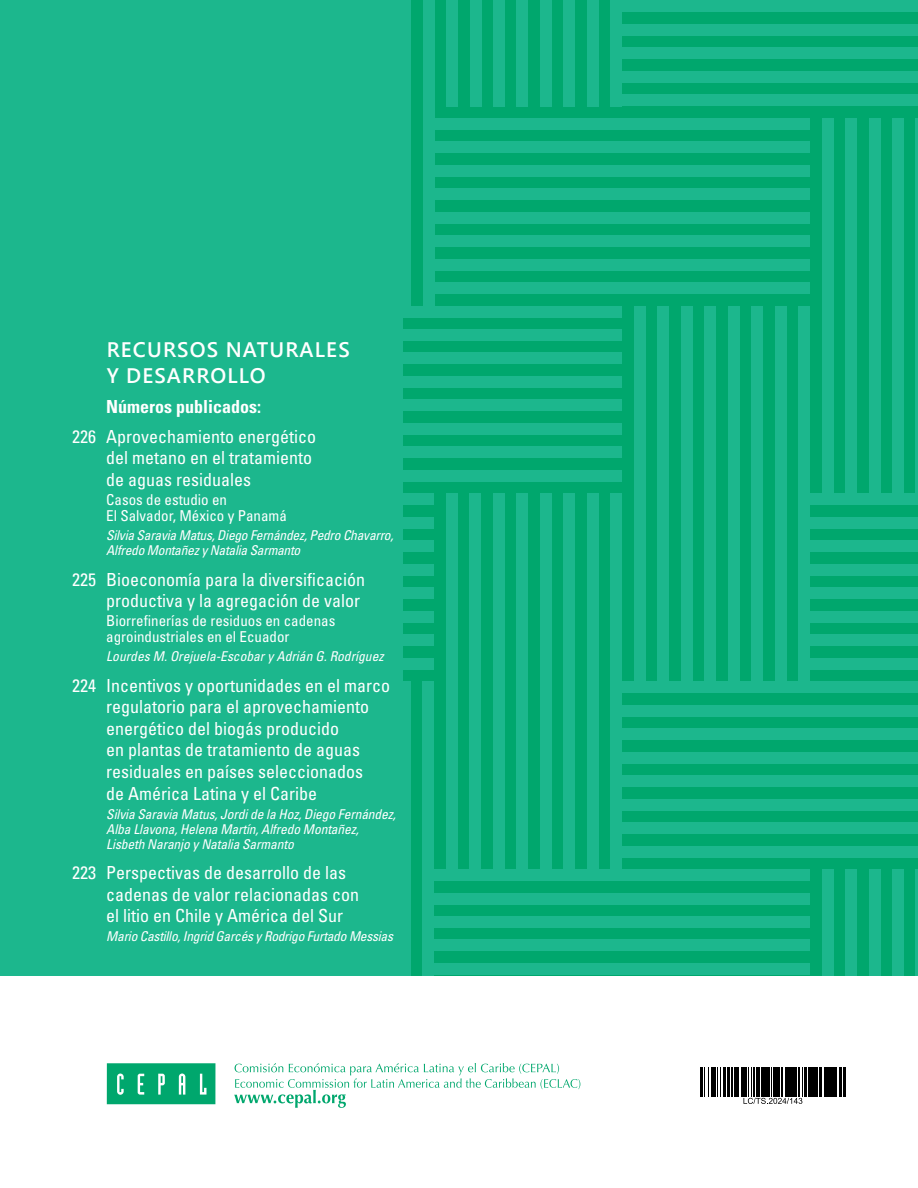
<style>
.page{position:relative;width:918px;height:1188px;background:#fff}
.page>*{position:absolute;margin:0;border:0;box-sizing:border-box;transform-origin:0 0}
.t1{font:600 21px/25.2px "Segoe UI";letter-spacing:.055em;color:#fff}
.t2{font:condensed 18px/21.6px "Univers LT Std";color:#fff}
.t3{font:700 condensed 18px "Univers LT Std";color:#fff}
.t4{font:condensed 15px/16.5px "Univers LT Std";color:#fff}
.t5{font:italic condensed 13.5px/15px "Univers LT Std";letter-spacing:-.01em;color:#fff}
</style>
<div class="page">
<div style="left:0;top:0;width:918px;height:975px;background:#1cb78d"></div>
<svg style="left:107px;top:1063px;width:108px;height:41px;background:#19af7b"></svg>
<svg style="left:234px;top:1063px;width:346px;height:45px"></svg>
<div style="left:404px;top:0;width:514px;height:975px;background:#00a76d"></div>
<div style="left:434px;top:118px;width:376px;height:12px;background:#1cb78d"></div>
<div style="left:434px;top:141px;width:376px;height:12px;background:#1cb78d"></div>
<div style="left:434px;top:165px;width:376px;height:12px;background:#1cb78d"></div>
<div style="left:434px;top:188px;width:376px;height:12px;background:#1cb78d"></div>
<div style="left:434px;top:212px;width:376px;height:12px;background:#1cb78d"></div>
<div style="left:434px;top:235px;width:376px;height:12px;background:#1cb78d"></div>
<div style="left:434px;top:259px;width:376px;height:11px;background:#1cb78d"></div>
<div style="left:434px;top:282px;width:376px;height:12px;background:#1cb78d"></div>
<div style="left:622px;top:1px;width:296px;height:11px;background:#1cb78d"></div>
<div style="left:622px;top:24px;width:296px;height:12px;background:#1cb78d"></div>
<div style="left:622px;top:48px;width:296px;height:11px;background:#1cb78d"></div>
<div style="left:622px;top:71px;width:296px;height:12px;background:#1cb78d"></div>
<div style="left:622px;top:94px;width:296px;height:12px;background:#1cb78d"></div>
<div style="left:404px;top:494px;width:30px;height:11px;background:#1cb78d"></div>
<div style="left:404px;top:517px;width:30px;height:12px;background:#1cb78d"></div>
<div style="left:404px;top:540px;width:30px;height:12px;background:#1cb78d"></div>
<div style="left:404px;top:564px;width:30px;height:12px;background:#1cb78d"></div>
<div style="left:404px;top:587px;width:30px;height:12px;background:#1cb78d"></div>
<div style="left:404px;top:611px;width:30px;height:12px;background:#1cb78d"></div>
<div style="left:404px;top:634px;width:30px;height:12px;background:#1cb78d"></div>
<div style="left:404px;top:658px;width:30px;height:12px;background:#1cb78d"></div>
<div style="left:404px;top:306px;width:218px;height:11px;background:#1cb78d"></div>
<div style="left:404px;top:329px;width:218px;height:12px;background:#1cb78d"></div>
<div style="left:404px;top:353px;width:218px;height:11px;background:#1cb78d"></div>
<div style="left:404px;top:376px;width:218px;height:12px;background:#1cb78d"></div>
<div style="left:404px;top:400px;width:218px;height:11px;background:#1cb78d"></div>
<div style="left:404px;top:423px;width:218px;height:12px;background:#1cb78d"></div>
<div style="left:404px;top:447px;width:218px;height:11px;background:#1cb78d"></div>
<div style="left:404px;top:470px;width:218px;height:12px;background:#1cb78d"></div>
<div style="left:810px;top:494px;width:108px;height:11px;background:#1cb78d"></div>
<div style="left:810px;top:517px;width:108px;height:12px;background:#1cb78d"></div>
<div style="left:810px;top:540px;width:108px;height:12px;background:#1cb78d"></div>
<div style="left:810px;top:564px;width:108px;height:12px;background:#1cb78d"></div>
<div style="left:810px;top:587px;width:108px;height:12px;background:#1cb78d"></div>
<div style="left:810px;top:611px;width:108px;height:12px;background:#1cb78d"></div>
<div style="left:810px;top:634px;width:108px;height:12px;background:#1cb78d"></div>
<div style="left:810px;top:658px;width:108px;height:12px;background:#1cb78d"></div>
<div style="left:622px;top:681px;width:296px;height:12px;background:#1cb78d"></div>
<div style="left:622px;top:705px;width:296px;height:12px;background:#1cb78d"></div>
<div style="left:622px;top:728px;width:296px;height:12px;background:#1cb78d"></div>
<div style="left:622px;top:752px;width:296px;height:11px;background:#1cb78d"></div>
<div style="left:622px;top:775px;width:296px;height:12px;background:#1cb78d"></div>
<div style="left:622px;top:799px;width:296px;height:11px;background:#1cb78d"></div>
<div style="left:622px;top:822px;width:296px;height:12px;background:#1cb78d"></div>
<div style="left:622px;top:846px;width:296px;height:11px;background:#1cb78d"></div>
<div style="left:798px;top:306px;width:12px;height:375px;background:#1cb78d"></div>
<div style="left:775px;top:306px;width:12px;height:375px;background:#1cb78d"></div>
<div style="left:751px;top:306px;width:12px;height:375px;background:#1cb78d"></div>
<div style="left:728px;top:306px;width:12px;height:375px;background:#1cb78d"></div>
<div style="left:704px;top:306px;width:12px;height:375px;background:#1cb78d"></div>
<div style="left:681px;top:306px;width:12px;height:375px;background:#1cb78d"></div>
<div style="left:657px;top:306px;width:12px;height:375px;background:#1cb78d"></div>
<div style="left:634px;top:306px;width:12px;height:375px;background:#1cb78d"></div>
<hr style="left:916px;top:118px;width:2px;height:376px;background:#1cb78d">
<div style="left:892px;top:118px;width:12px;height:376px;background:#1cb78d"></div>
<div style="left:869px;top:118px;width:11px;height:376px;background:#1cb78d"></div>
<div style="left:845px;top:118px;width:12px;height:376px;background:#1cb78d"></div>
<div style="left:822px;top:118px;width:12px;height:376px;background:#1cb78d"></div>
<div style="left:610px;top:494px;width:12px;height:375px;background:#1cb78d"></div>
<div style="left:587px;top:494px;width:12px;height:375px;background:#1cb78d"></div>
<div style="left:564px;top:494px;width:11px;height:375px;background:#1cb78d"></div>
<div style="left:540px;top:494px;width:12px;height:375px;background:#1cb78d"></div>
<div style="left:517px;top:494px;width:11px;height:375px;background:#1cb78d"></div>
<div style="left:493px;top:494px;width:12px;height:375px;background:#1cb78d"></div>
<div style="left:470px;top:494px;width:11px;height:375px;background:#1cb78d"></div>
<div style="left:446px;top:494px;width:12px;height:375px;background:#1cb78d"></div>
<div style="left:423px;top:681px;width:11px;height:294px;background:#1cb78d"></div>
<div style="left:404px;top:681px;width:7px;height:294px;background:#1cb78d"></div>
<div style="left:423px;top:0;width:11px;height:306px;background:#1cb78d"></div>
<div style="left:404px;top:0;width:7px;height:306px;background:#1cb78d"></div>
<div style="left:611px;top:0;width:11px;height:106px;background:#1cb78d"></div>
<div style="left:587px;top:0;width:12px;height:106px;background:#1cb78d"></div>
<div style="left:564px;top:0;width:11px;height:106px;background:#1cb78d"></div>
<div style="left:540px;top:0;width:12px;height:106px;background:#1cb78d"></div>
<div style="left:517px;top:0;width:11px;height:106px;background:#1cb78d"></div>
<div style="left:493px;top:0;width:12px;height:106px;background:#1cb78d"></div>
<div style="left:470px;top:0;width:11px;height:106px;background:#1cb78d"></div>
<div style="left:446px;top:0;width:12px;height:106px;background:#1cb78d"></div>
<hr style="left:916px;top:869px;width:2px;height:106px;background:#1cb78d">
<div style="left:892px;top:869px;width:12px;height:106px;background:#1cb78d"></div>
<div style="left:869px;top:869px;width:12px;height:106px;background:#1cb78d"></div>
<div style="left:845px;top:869px;width:12px;height:106px;background:#1cb78d"></div>
<div style="left:822px;top:869px;width:12px;height:106px;background:#1cb78d"></div>
<div style="left:434px;top:869px;width:376px;height:12px;background:#1cb78d"></div>
<div style="left:434px;top:893px;width:376px;height:11px;background:#1cb78d"></div>
<div style="left:434px;top:916px;width:376px;height:12px;background:#1cb78d"></div>
<div style="left:434px;top:940px;width:376px;height:11px;background:#1cb78d"></div>
<div style="left:434px;top:963px;width:376px;height:12px;background:#1cb78d"></div>
<svg style="left:700px;top:1067px;width:35px;height:29px"></svg>
<hr style="left:736px;top:1067px;width:3px;height:29px;background:#000">
<hr style="left:812px;top:1067px;width:2px;height:29px;background:#000">
<hr style="left:815px;top:1067px;width:3px;height:29px;background:#000">
<svg style="left:819px;top:1067px;width:1px;height:29px"></svg>
<hr style="left:820px;top:1067px;width:2px;height:29px;background:#000">
<hr style="left:824px;top:1067px;width:2px;height:29px;background:#000">
<hr style="left:827px;top:1067px;width:2px;height:29px;background:#000">
<hr style="left:830px;top:1067px;width:3px;height:29px;background:#000">
<hr style="left:833px;top:1067px;width:2px;height:29px;background:#000">
<svg style="left:836px;top:1067px;width:1px;height:29px"></svg>
<hr style="left:840px;top:1067px;width:2px;height:29px;background:#000">
<svg style="left:843px;top:1067px;width:1px;height:29px"></svg>
<hr style="left:844px;top:1067px;width:2px;height:29px;background:#000">
<svg style="left:741px;top:1067px;width:70px;height:37px"></svg>
<p class="t1" style="left:107px;top:336px;width:245px">RECURSOS NATURALES<br>Y DESARROLLO</p>
<p class="t3" style="left:106px;top:395px;width:156px">Números publicados:</p>
<p class="t2" style="left:106px;top:425px;width:211px;text-indent:-34px">226 Aprovechamiento energético del metano en el tratamiento de aguas residuales</p>
<p class="t4" style="left:106px;top:491px;width:182px">Casos de estudio en<br>El Salvador, México y Panamá</p>
<p class="t5" style="left:106px;top:528px;width:289px">Silvia Saravia Matus, Diego Fernández, Pedro Chavarro,<br>Alfredo Montañez y Natalia Sarmanto</p>
<p class="t2" style="left:72px;top:568px;width:294px;text-align:right">225 Bioeconomía para la diversificación productiva y la agregación de valor</p>
<p class="t4" style="left:106px;top:612px;width:231px">Biorrefinerías de residuos en cadenas agroindustriales en el Ecuador</p>
<p class="t5" style="left:106px;top:649px;width:279px">Lourdes M. Orejuela-Escobar y Adrián G. Rodríguez</p>
<p class="t2" style="left:106px;top:674px;width:285px;text-indent:-34px">224 Incentivos y oportunidades en el marco regulatorio para el aprovechamiento energético del biogás producido<br>en plantas de tratamiento de aguas residuales en países seleccionados<br>de América Latina y el Caribe</p>
<p class="t5" style="left:106px;top:807px;width:291px">Silvia Saravia Matus, Jordi de la Hoz, Diego Fernández,<br>Alba Llavona, Helena Martín, Alfredo Montañez,<br>Lisbeth Naranjo y Natalia Sarmanto</p>
<p class="t2" style="left:106px;top:862px;width:254px;text-indent:-34px">223 Perspectivas de desarrollo de las cadenas de valor relacionadas con el litio en Chile y América del Sur</p>
<p class="t5" style="left:106px;top:929px;width:288px">Mario Castillo, Ingrid Garcés y Rodrigo Furtado Messias</p>
</div>
